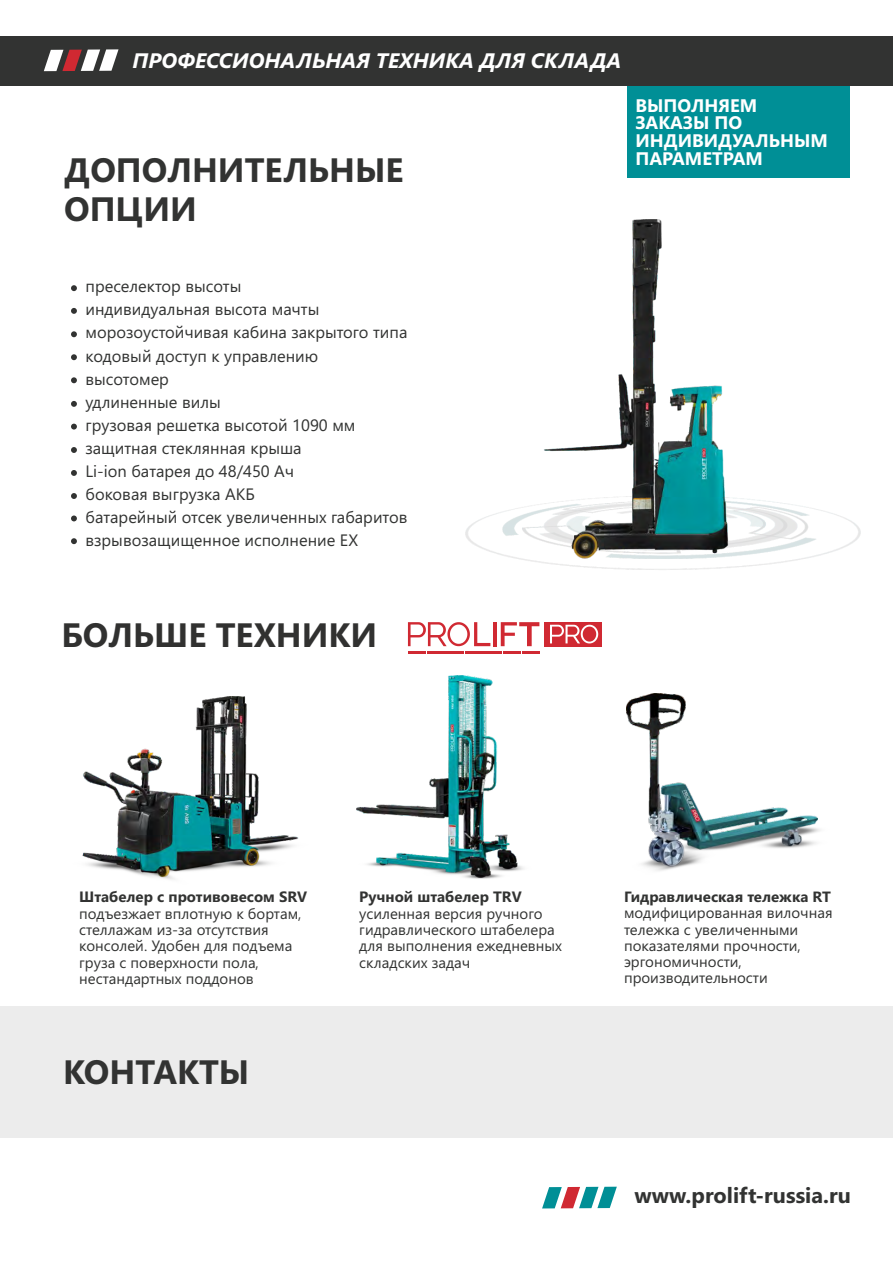
<style>
.page{position:relative;width:893px;height:1263px;background:#fff}
.page>*{position:absolute;margin:0;border:0;box-sizing:border-box;transform-origin:0 0}
.t1{font:700 33.75px/39.3px "Segoe UI";color:#323332}
.t2{font:700 33.75px "Segoe UI";color:#313130}
.t3{font:700 21.75px "Segoe UI";color:#323332}
.t4{font:italic 700 21px "Segoe UI";color:#fff}
.t5{font:700 18.15px/17.9px "Segoe UI";color:#fff}
.t6{font:16.5px/23.1px "Segoe UI";color:#323332}
.t7{font:15px/16.4px "Segoe UI";color:#323332}
.t8{font:700 15px "Segoe UI";color:#323332}
.t9{font:14.85px/16.2px "Segoe UI";color:#323332}
.t10{font:700 14.85px "Segoe UI";color:#323332}
</style>
<div class="page">
<div style="left:0;top:1007px;width:893px;height:131px;background:#ececec"></div>
<svg style="left:71px;top:285px;width:6px;height:6px"></svg>
<svg style="left:71px;top:308px;width:6px;height:6px"></svg>
<svg style="left:71px;top:331px;width:6px;height:6px"></svg>
<svg style="left:71px;top:354px;width:6px;height:6px"></svg>
<svg style="left:71px;top:377px;width:6px;height:6px"></svg>
<svg style="left:71px;top:401px;width:6px;height:6px"></svg>
<svg style="left:71px;top:424px;width:6px;height:5px"></svg>
<svg style="left:71px;top:447px;width:6px;height:6px"></svg>
<svg style="left:71px;top:470px;width:6px;height:6px"></svg>
<svg style="left:71px;top:493px;width:6px;height:6px"></svg>
<svg style="left:71px;top:515px;width:6px;height:6px"></svg>
<svg style="left:71px;top:538px;width:6px;height:6px"></svg>
<div style="left:627px;top:83px;width:223px;height:95px;background:#008f96"></div>
<div style="left:0;top:36px;width:893px;height:49px;background:#323332"></div>
<svg style="left:44px;top:49px;width:75px;height:22px"></svg>
<svg style="left:542px;top:1187px;width:75px;height:21px"></svg>
<div style="left:545px;top:622px;width:57px;height:24px;background:#d02932"></div>
<svg style="left:408px;top:622px;width:131px;height:31px"></svg>
<svg style="left:550px;top:625px;width:48px;height:18px"></svg>
<img style="left:466px;top:220px;width:394px;height:350px">
<img style="left:82px;top:697px;width:217px;height:183px">
<img style="left:356px;top:676px;width:168px;height:203px">
<img style="left:627px;top:693px;width:193px;height:178px">
<p class="t4" style="left:133px;top:52px;width:490px">ПРОФЕССИОНАЛЬНАЯ ТЕХНИКА ДЛЯ СКЛАДА</p>
<h1 class="t1" style="left:64px;top:154px;width:341px">ДОПОЛНИТЕЛЬНЫЕ<br>ОПЦИИ</h1>
<p class="t5" style="left:635px;top:98px;width:194px">ВЫПОЛНЯЕМ<br>ЗАКАЗЫ ПО<br>ИНДИВИДУАЛЬНЫМ<br>ПАРАМЕТРАМ</p>
<p class="t6" style="left:86px;top:276px;width:323px">преселектор высоты<br>индивидуальная высота мачты морозоустойчивая кабина закрытого типа кодовый доступ к управлению<br>высотомер<br>удлиненные вилы<br>грузовая решетка высотой 1090 мм защитная стеклянная крыша<br>Li-ion батарея до 48/450 Ач<br>боковая выгрузка АКБ<br>батарейный отсек увеличенных габаритов взрывозащищенное исполнение EX</p>
<h1 class="t2" style="left:62px;top:622px;width:317px">БОЛЬШЕ ТЕХНИКИ</h1>
<p class="t8" style="left:79px;top:891px;width:229px">Штабелер с противовесом SRV</p>
<p class="t7" style="left:79px;top:906px;width:224px">подъезжает вплотную к бортам, стеллажам из-за отсутствия консолей. Удобен для подъема груза с поверхности пола, нестандартных поддонов</p>
<h1 class="t1" style="left:63px;top:1056px;width:188px">КОНТАКТЫ</h1>
<p class="t8" style="left:359px;top:891px;width:164px">Ручной штабелер TRV</p>
<p class="t7" style="left:359px;top:906px;width:204px">усиленная версия ручного гидравлического штабелера для выполнения ежедневных складских задач</p>
<p class="t10" style="left:624px;top:891px;width:208px">Гидравлическая тележка RT</p>
<p class="t9" style="left:624px;top:906px;width:210px">модифицированная вилочная тележка с увеличенными показателями прочности, эргономичности, производительности</p>
<h2 class="t3" style="left:634px;top:1187px;width:218px">www.prolift-russia.ru</h2>
</div>
